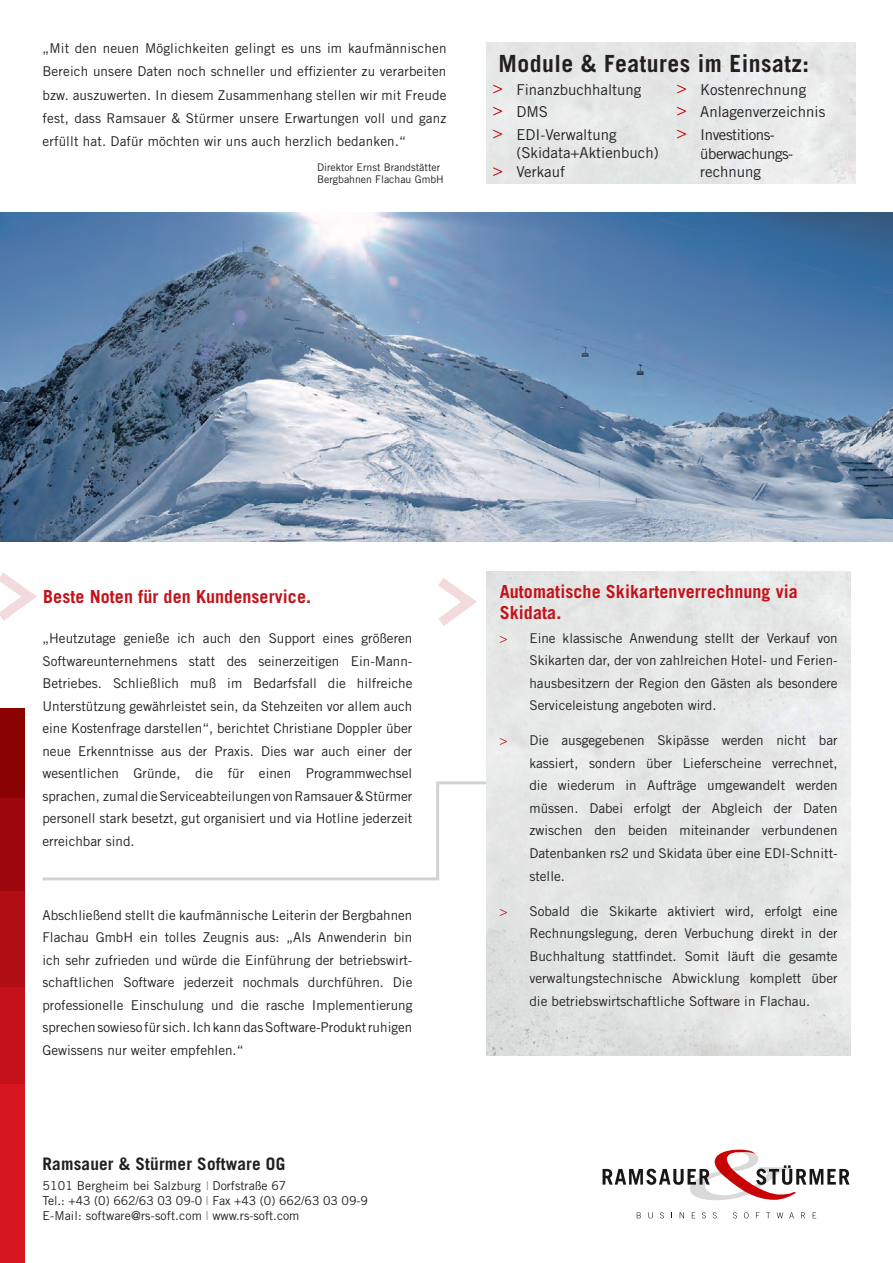
<style>
.page{position:relative;width:893px;height:1263px;background:#fff}
.page>*{position:absolute;margin:0;border:0;box-sizing:border-box;transform-origin:0 0}
.t1{font:700 23.7px "Trade Gothic";letter-spacing:.02em;color:#231f20}
.t2{font:700 18px/21.6px "Trade Gothic";letter-spacing:.005em;color:#c4121a}
.t3{font:700 17.25px "Trade Gothic";letter-spacing:.01em;color:#231f20}
.t4{font:15px/18px "Trade Gothic";color:#231f20}
.t5{font:15px/19.5px "Trade Gothic";letter-spacing:-.03em;color:#231f20}
.t6{font:13.5px/22.5px "Trade Gothic";color:#231f20;text-align:justify}
.t7{font:12.3px "Trade Gothic";letter-spacing:.01em;color:#231f20}
.t8{font:10.5px "Trade Gothic";color:#231f20}
.s1{color:#c4121a}
.s2{color:#808285}
</style>
<div class="page">
<svg style="left:42px;top:780px;width:445px;height:102px"></svg>
<div style="left:0;top:986px;width:25px;height:98px;background:#c4121a"></div>
<div style="left:0;top:1084px;width:25px;height:179px;background:#d7171f"></div>
<div style="left:0;top:891px;width:25px;height:95px;background:#b00d15"></div>
<div style="left:0;top:797px;width:25px;height:94px;background:#9d070d"></div>
<div style="left:0;top:708px;width:25px;height:89px;background:#8b0202"></div>
<svg style="left:0;top:572px;width:37px;height:49px"></svg>
<svg style="left:438px;top:578px;width:39px;height:48px"></svg>
<svg style="left:603px;top:1149px;width:247px;height:51px"></svg>
<svg style="left:637px;top:1212px;width:4px;height:6px"></svg>
<svg style="left:648px;top:1212px;width:5px;height:6px"></svg>
<svg style="left:660px;top:1212px;width:4px;height:6px"></svg>
<svg style="left:680px;top:1212px;width:4px;height:6px"></svg>
<svg style="left:692px;top:1212px;width:3px;height:6px"></svg>
<svg style="left:702px;top:1212px;width:4px;height:6px"></svg>
<svg style="left:713px;top:1212px;width:4px;height:6px"></svg>
<svg style="left:733px;top:1212px;width:4px;height:6px"></svg>
<svg style="left:744px;top:1212px;width:5px;height:6px"></svg>
<svg style="left:766px;top:1212px;width:4px;height:6px"></svg>
<svg style="left:777px;top:1212px;width:6px;height:6px"></svg>
<svg style="left:789px;top:1212px;width:5px;height:6px"></svg>
<svg style="left:801px;top:1212px;width:4px;height:6px"></svg>
<svg style="left:813px;top:1212px;width:3px;height:6px"></svg>
<svg style="left:493px;top:85px;width:9px;height:9px"></svg>
<svg style="left:677px;top:85px;width:9px;height:9px"></svg>
<svg style="left:493px;top:130px;width:9px;height:9px"></svg>
<svg style="left:493px;top:167px;width:9px;height:9px"></svg>
<svg style="left:493px;top:107px;width:9px;height:9px"></svg>
<svg style="left:677px;top:107px;width:9px;height:9px"></svg>
<svg style="left:677px;top:130px;width:9px;height:8px"></svg>
<img style="left:0;top:213px;width:893px;height:328px">
<p class="t6" style="left:43px;top:36px;width:405px;line-height:23.2px">„Mit den neuen Möglichkeiten gelingt es uns im kaufmännischen Bereich unsere Daten noch schneller und effizienter zu verarbeiten bzw. auszuwerten. In diesem Zusammenhang stellen wir mit Freude fest, dass Ramsauer &amp; Stürmer unsere Erwartungen voll und ganz erfüllt hat. Dafür möchten wir uns auch herzlich bedanken.“</p>
<p class="t1" style="left:499px;top:49px;width:312px">Module &amp; Features im Einsatz:</p>
<p class="t4" style="left:516px;top:81px;width:127px">Finanzbuchhaltung</p>
<p class="t4" style="left:700px;top:81px;width:107px">Kostenrechnung</p>
<p class="t4" style="left:516px;top:125px;width:144px">EDI-Verwaltung (Skidata+Aktienbuch)</p>
<p class="t4" style="left:516px;top:163px;width:50px">Verkauf</p>
<p class="t4" style="left:516px;top:102px;width:33px">DMS</p>
<p class="t4" style="left:700px;top:102px;width:127px">Anlagenverzeichnis</p>
<p class="t5" style="left:700px;top:125px;width:94px">Investitions&shy;überwachungs-</p>
<p class="t4" style="left:700px;top:163px;width:62px">rechnung</p>
<p class="t8" style="left:317px;top:161px;width:125px">Direktor Ernst Brandstätter</p>
<p class="t8" style="left:317px;top:173px;width:128px">Bergbahnen Flachau GmbH</p>
<p class="t2" style="left:500px;top:580px;width:300px">Automatische Skikartenverrechnung via<br>Skidata.</p>
<p class="t2" style="left:43px;top:585px;width:269px">Beste Noten für den Kundenservice.</p>
<p class="t6" style="left:42px;top:627px;width:371px">„Heutzutage genieße ich auch den Support eines größeren Softwareunternehmens statt des seinerzeitigen Ein-Mann-Betriebes. Schließlich muß im Bedarfsfall die hilfreiche Unterstützung gewährleistet sein, da Stehzeiten vor allem auch eine Kostenfrage darstellen“, berichtet Christiane Doppler über neue Erkenntnisse aus der Praxis. Dies war auch einer der wesentlichen Gründe, die für einen Programmwechsel sprachen, zumal die Serviceabteilungen von Ramsauer &amp; Stürmer personell stark besetzt, gut organisiert und via Hotline jederzeit erreichbar sind.</p>
<p class="t6" style="left:529px;top:626px;width:310px;text-indent:-30px"><span class="s1">&gt;</span> Eine klassische Anwendung stellt der Verkauf von Skikarten dar, der von zahlreichen Hotel- und Ferien&shy;hausbesitzern der Region den Gästen als besondere Serviceleistung angeboten wird.</p>
<p class="t6" style="left:529px;top:729px;width:310px;text-indent:-30px"><span class="s1">&gt;</span> Die ausgegebenen Skipässe werden nicht bar kassiert, sondern über Lieferscheine verrechnet, die wiederum in Aufträge umgewandelt werden müssen. Dabei erfolgt der Abgleich der Daten zwischen den beiden miteinander verbundenen Datenbanken rs2 und Skidata über eine EDI-Schnitt&shy;stelle.</p>
<p class="t6" style="left:529px;top:899px;width:310px;text-indent:-30px"><span class="s1">&gt;</span> Sobald die Skikarte aktiviert wird, erfolgt eine Rechnungslegung, deren Verbuchung direkt in der Buchhaltung stattfindet. Somit läuft die gesamte verwaltungstechnische Abwicklung komplett über die betriebswirtschaftliche Software in Flachau.</p>
<p class="t6" style="left:42px;top:903px;width:372px">Abschließend stellt die kaufmännische Leiterin der Bergbahnen Flachau GmbH ein tolles Zeugnis aus: „Als Anwenderin bin ich sehr zufrieden und würde die Einführung der betriebswirt&shy;schaftlichen Software jederzeit nochmals durchführen. Die professionelle Einschulung und die rasche Implementierung sprechen sowieso für sich. Ich kann das Software-Produkt ruhigen Gewissens nur weiter empfehlen.“</p>
<p class="t3" style="left:43px;top:1153px;width:244px">Ramsauer &amp; Stürmer Software OG</p>
<p class="t7" style="left:43px;top:1179px;width:245px">5101 Bergheim bei Salzburg <span class="s2">|</span> Dorfstraße 67</p>
<p class="t7" style="left:43px;top:1193px;width:327px">Tel.: +43 (0) 662/63 03 09-0 <span class="s2">|</span> Fax +43 (0) 662/63 03 09-9</p>
<p class="t7" style="left:43px;top:1208px;width:258px">E-Mail: software@rs-soft.com <span class="s2">|</span> www.rs-soft.com</p>
</div>
